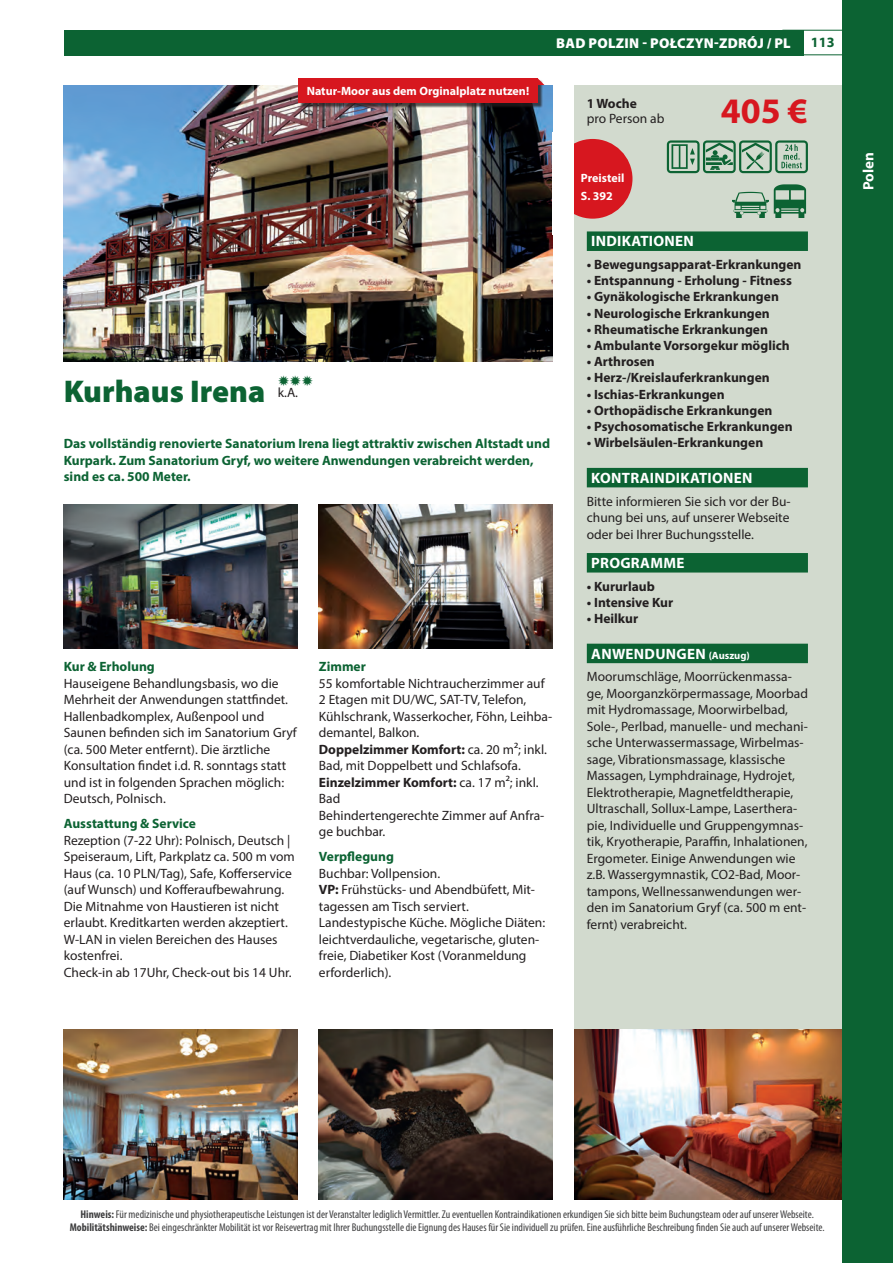
<style>
.page{position:relative;width:893px;height:1263px;background:#fff}
.page>*{position:absolute;margin:0;border:0;box-sizing:border-box;transform-origin:0 0}
.t1{font:700 36px "Myriad Pro";color:#d7171f}
.t2{font:900 31.5px "Myriad Pro";color:#0c6333}
.t3{font:700 15px "Myriad Pro";letter-spacing:.02em;color:#fff}
.t4{font:15px "Zapf Dingbats Std";color:#0c6333}
.t5{font:900 14.25px "Myriad Pro";letter-spacing:.02em;color:#fff}
.t6{font:700 14.25px "Myriad Pro";color:#0c6333}
.t7{font:13.5px/16.5px "Myriad Pro";color:#231f20}
.t8{font:700 13.5px "Myriad Pro";color:#231f20}
.t9{font:700 13.5px/16.5px "Myriad Pro";color:#0c6333}
.t10{font:700 12px/17.5px "Myriad Pro";color:#fff}
.t11{font:condensed 11.25px/13.5px "Myriad Pro";color:#3e3e3f;text-align:center}
.s1{font-weight:700}
.s2{font-size:10.5px}
</style>
<div class="page">
<hr style="left:782px;top:30px;width:111px;height:1px;background:#0c6333">
<hr style="left:782px;top:54px;width:111px;height:1px;background:#0c6333">
<div style="left:64px;top:30px;width:740px;height:25px;background:#0c6333"></div>
<div style="left:574px;top:85px;width:319px;height:1114px;background:#d2dace"></div>
<img style="left:64px;top:85px;width:489px;height:276px">
<div style="left:299px;top:79px;width:244px;height:29px;background:#231f20;opacity:.75"></div>
<div style="left:298px;top:78px;width:240px;height:25px;background:#d7171f"></div>
<svg style="left:538px;top:78px;width:6px;height:7px"></svg>
<img style="left:574px;top:1029px;width:268px;height:170px">
<img style="left:64px;top:1029px;width:234px;height:170px">
<img style="left:319px;top:1029px;width:234px;height:170px">
<img style="left:64px;top:504px;width:234px;height:144px">
<img style="left:319px;top:504px;width:234px;height:144px">
<div style="left:842px;top:0;width:51px;height:1263px;background:#0c6333"></div>
<div style="left:587px;top:231px;width:221px;height:20px;background:#0c6333"></div>
<div style="left:587px;top:468px;width:221px;height:19px;background:#0c6333"></div>
<div style="left:587px;top:553px;width:221px;height:19px;background:#0c6333"></div>
<div style="left:587px;top:644px;width:221px;height:19px;background:#0c6333"></div>
<div style="left:655px;top:130px;width:56px;height:45px;background:linear-gradient(to bottom,#d2dace,#d2dace)"></div>
<div style="left:691px;top:128px;width:56px;height:45px;background:#d2dace"></div>
<svg style="left:667px;top:140px;width:96px;height:33px"></svg>
<svg style="left:763px;top:140px;width:45px;height:31px"></svg>
<svg style="left:719px;top:171px;width:40px;height:47px"></svg>
<svg style="left:759px;top:171px;width:49px;height:47px"></svg>
<div style="left:553px;top:139px;width:79px;height:80px;background:#d7171f;border-radius:50%"></div>
<div style="left:553px;top:132px;width:21px;height:102px;background:#fff"></div>
<p class="t10" style="left:307px;top:81px;width:224px">Natur-Moor aus dem Orginalplatz nutzen!</p>
<p class="t5" style="left:556px;top:34px;width:236px">BAD POLZIN - POŁCZYN-ZDRÓJ / PL</p>
<p class="t6" style="left:811px;top:33px;width:25px">113</p>
<p class="t8" style="left:587px;top:95px;width:52px">1 Woche</p>
<p class="t7" style="left:587px;top:110px;width:79px">pro Person ab</p>
<p class="t10" style="left:581px;top:169px;width:45px">Preisteil<br>S. 392</p>
<h1 class="t1" style="left:721px;top:87px;width:89px">405 €</h1>
<h2 class="t2" style="left:64px;top:370px;width:203px">Kurhaus Irena</h2>
<p class="t4" style="left:278px;top:373px;width:37px">✹✹✹</p>
<p class="t9" style="left:64px;top:435px;width:488px">Das vollständig renovierte Sanatorium Irena liegt attraktiv zwischen Altstadt und<br>Kurpark. Zum Sanatorium Gryf, wo weitere Anwendungen verabreicht werden, sind es ca. 500 Meter.</p>
<p class="t7" style="left:278px;top:384px;width:22px">k.A.</p>
<p class="t9" style="left:64px;top:658px;width:93px">Kur &amp; Erholung</p>
<p class="t7" style="left:64px;top:675px;width:235px">Hauseigene Behandlungsbasis, wo die Mehrheit der Anwendungen stattfindet.<br>Hallenbadkomplex, Außenpool und Saunen befinden sich im Sanatorium Gryf (ca. 500 Meter entfernt). Die ärztliche Konsultation findet i.d. R. sonntags statt und ist in folgenden Sprachen möglich:<br>Deutsch, Polnisch.</p>
<p class="t9" style="left:64px;top:815px;width:134px">Ausstattung &amp; Service</p>
<p class="t7" style="left:64px;top:832px;width:233px">Rezeption (7-22 Uhr): Polnisch, Deutsch | Speiseraum, Lift, Parkplatz ca. 500 m vom Haus (ca. 10 PLN/Tag), Safe, Kofferservice (auf Wunsch) und Kofferaufbewahrung.<br>Die Mitnahme von Haustieren ist nicht erlaubt. Kreditkarten werden akzeptiert.<br>W-LAN in vielen Bereichen des Hauses kostenfrei.<br>Check-in ab 17Uhr, Check-out bis 14 Uhr.</p>
<p class="t9" style="left:319px;top:658px;width:48px">Zimmer</p>
<p class="t7" style="left:319px;top:675px;width:235px">55 komfortable Nichtraucherzimmer auf<br>2 Etagen mit DU/WC, SAT-TV, Telefon,<br>Kühlschrank, Wasserkocher, Föhn, Leihba&shy;demantel, Balkon.<br><span class="s1">Doppelzimmer Komfort:</span> ca. 20 m²; inkl.<br>Bad, mit Doppelbett und Schlafsofa.<br><span class="s1">Einzelzimmer Komfort:</span> ca. 17 m²; inkl.<br>Bad<br>Behindertengerechte Zimmer auf Anfra&shy;ge buchbar.</p>
<p class="t9" style="left:319px;top:848px;width:76px">Verpflegung</p>
<p class="t7" style="left:319px;top:865px;width:228px">Buchbar: Vollpension.<br><span class="s1">VP:</span> Frühstücks- und Abendbüfett, Mit&shy;tagessen am Tisch serviert.<br>Landestypische Küche. Mögliche Diäten: leichtverdauliche, vegetarische, gluten&shy;freie, Diabetiker Kost (Voranmeldung erforderlich).</p>
<p class="t3" style="left:591px;top:231px;width:104px">INDIKATIONEN</p>
<p class="t8" style="left:587px;top:256px;width:216px">• Bewegungsapparat-Erkrankungen</p>
<p class="t8" style="left:587px;top:272px;width:207px">• Entspannung - Erholung - Fitness</p>
<p class="t8" style="left:587px;top:288px;width:194px">• Gynäkologische Erkrankungen</p>
<p class="t8" style="left:587px;top:304px;width:185px">• Neurologische Erkrankungen</p>
<p class="t8" style="left:587px;top:320px;width:183px">• Rheumatische Erkrankungen</p>
<p class="t8" style="left:587px;top:337px;width:204px">• Ambulante Vorsorgekur möglich</p>
<p class="t8" style="left:587px;top:353px;width:70px">• Arthrosen</p>
<p class="t8" style="left:587px;top:369px;width:184px">• Herz-/Kreislauferkrankungen</p>
<p class="t8" style="left:587px;top:385px;width:139px">• Ischias-Erkrankungen</p>
<p class="t8" style="left:587px;top:401px;width:187px">• Orthopädische Erkrankungen</p>
<p class="t8" style="left:587px;top:418px;width:207px">• Psychosomatische Erkrankungen</p>
<p class="t8" style="left:587px;top:434px;width:178px">• Wirbelsäulen-Erkrankungen</p>
<p class="t3" style="left:591px;top:468px;width:163px">KONTRAINDIKATIONEN</p>
<p class="t7" style="left:587px;top:493px;width:205px;text-align:justify">Bitte informieren Sie sich vor der Bu&shy;chung bei uns, auf unserer Webseite oder bei Ihrer Buchungsstelle.</p>
<p class="t3" style="left:591px;top:553px;width:95px">PROGRAMME</p>
<p class="t8" style="left:587px;top:577px;width:70px">• Kururlaub</p>
<p class="t8" style="left:587px;top:593px;width:88px">• Intensive Kur</p>
<p class="t8" style="left:587px;top:609px;width:53px">• Heilkur</p>
<p class="t3" style="left:591px;top:644px;width:160px">ANWENDUNGEN <span class="s2">(Auszug)</span></p>
<p class="t7" style="left:587px;top:668px;width:223px">Moorumschläge, Moorrückenmassa&shy;ge, Moorganzkörpermassage, Moorbad mit Hydromassage, Moorwirbelbad, Sole-, Perlbad, manuelle- und mechani&shy;sche Unterwassermassage, Wirbelmas&shy;sage, Vibrationsmassage, klassische Massagen, Lymphdrainage, Hydrojet, Elektrotherapie, Magnetfeldtherapie, Ultraschall, Sollux-Lampe, Laserthera&shy;pie, Individuelle und Gruppengymnas&shy;tik, Kryotherapie, Paraffin, Inhalationen, Ergometer. Einige Anwendungen wie z.B. Wassergymnastik, CO2-Bad, Moor&shy;tampons, Wellnessanwendungen wer&shy;den im Sanatorium Gryf (ca. 500 m ent&shy;fernt) verabreicht.</p>
<p class="t3" style="left:859px;top:190px;width:39px;rotate:-90deg">Polen</p>
<p class="t11" style="left:70px;top:1207px;width:756px"><span class="s1">Hinweis:</span> Für medizinische und physiotherapeutische Leistungen ist der Veranstalter lediglich Vermittler. Zu eventuellen Kontraindikationen erkundigen Sie sich bitte beim Buchungsteam oder auf unserer Webseite.<br><span class="s1">Mobilitätshinweise:</span> Bei eingeschränkter Mobilität ist vor Reisevertrag mit Ihrer Buchungsstelle die Eignung des Hauses für Sie individuell zu prüfen. Eine ausführliche Beschreibung finden Sie auch auf unserer Webseite.</p>
</div>
